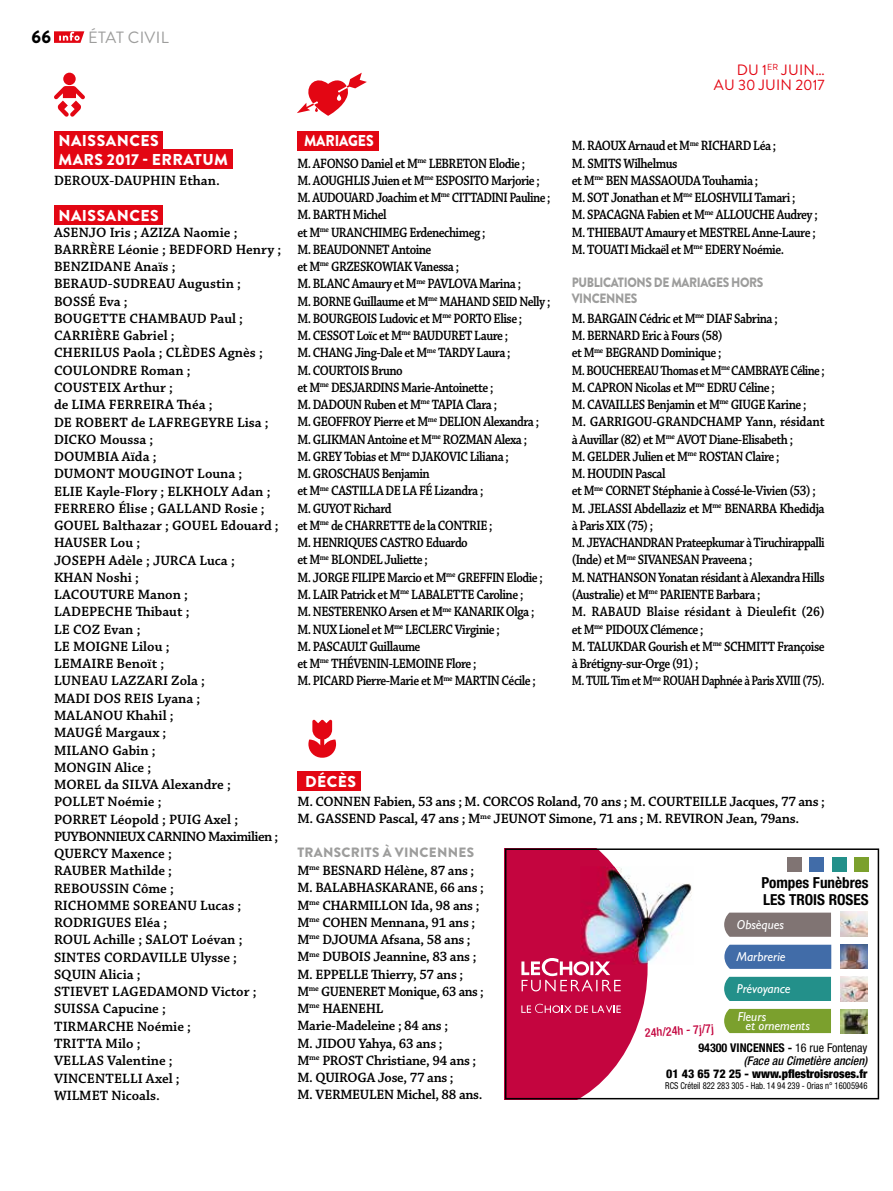
<style>
.page{position:relative;width:893px;height:1191px;background:#fff}
.page>*{position:absolute;margin:0;border:0;box-sizing:border-box;transform-origin:0 0}
.t1{font:900 18px "Brandon Grotesque";color:#000}
.t2{font:16.35px "Brandon Grotesque";letter-spacing:.02em;color:#9d9d9c}
.t3{font:900 15.75px/18.8px "Brandon Grotesque";letter-spacing:.03em;color:#fff}
.t4{font:900 15.75px "Brandon Grotesque";letter-spacing:-.01em;color:#fff;scale:.89 1}
.t5{font:700 condensed 15.15px/16.8px "Helvetica Neue LT Std";color:#000}
.t6{font:15px/15px "Brandon Grotesque";letter-spacing:.02em;color:#e30613;text-align:right}
.t7{font:600 14.25px/17.2px "Chaparral Pro";letter-spacing:-.03em;color:#000;scale:.88 1}
.t8{font:600 14.25px/17.2px "Chaparral Pro";color:#000}
.t9{font:600 14.25px/17.2px "Chaparral Pro";letter-spacing:-.03em;color:#000}
.t10{font:900 13.5px/16.2px "Brandon Grotesque";letter-spacing:-.03em;color:#9d9d9c;scale:.89 1}
.t11{font:900 13.5px "Brandon Grotesque";letter-spacing:.02em;color:#9d9d9c}
.t12{font:italic 500 13.05px/27.9px "Gill Sans MT Std";color:#fff}
.t13{font:italic 500 condensed 12.15px/12.9px "Helvetica Neue LT Std";color:#000;text-align:right}
.t14{font:500 condensed 12.15px "Helvetica Neue LT Std";color:#c4053f}
.t15{font:condensed 9.45px "Helvetica Neue LT Std";color:#000;scale:.9 1}
.s1{font-weight:700;font-style:normal}
.s2{font-weight:400;font-style:normal}
.s3{font-weight:800;font-style:normal}
.s4{font-weight:900;font-style:normal}
</style>
<div class="page">
<svg style="left:297px;top:73px;width:70px;height:43px"></svg>
<svg style="left:308px;top:719px;width:28px;height:38px"></svg>
<svg style="left:54px;top:73px;width:31px;height:44px"></svg>
<svg style="left:505px;top:848px;width:374px;height:251px"></svg>
<div style="left:724px;top:912px;width:107px;height:24px;background:#807473"></div>
<svg style="left:724px;top:944px;width:107px;height:25px;background:#4a73ac"></svg>
<div style="left:724px;top:976px;width:107px;height:25px;background:#23908a"></div>
<div style="left:724px;top:1009px;width:107px;height:24px;background:#7ba02d"></div>
<img style="left:841px;top:944px;width:26px;height:25px">
<img style="left:841px;top:1009px;width:26px;height:25px">
<img style="left:841px;top:911px;width:26px;height:25px">
<img style="left:841px;top:976px;width:26px;height:25px">
<svg style="left:54px;top:31px;width:30px;height:12px"></svg>
<div style="left:54px;top:131px;width:109px;height:19px;background:#e30613"></div>
<div style="left:54px;top:149px;width:178px;height:20px;background:#e30613"></div>
<div style="left:54px;top:206px;width:109px;height:19px;background:#e30613"></div>
<div style="left:297px;top:131px;width:82px;height:19px;background:#e30613"></div>
<div style="left:297px;top:771px;width:64px;height:20px;background:#e30613"></div>
<p class="t1" style="left:32px;top:24px;width:21px">66</p>
<p class="t2" style="left:88px;top:26px;width:82px">ÉTAT CIVIL</p>
<p class="t6" style="left:714px;top:62px;width:112px">DU 1<sup>ER</sup> JUIN…<br>AU 30 JUIN 2017</p>
<p class="t3" style="left:58px;top:131px;width:171px">NAISSANCES<br>MARS 2017 - ERRATUM</p>
<p class="t8" style="left:54px;top:172px;width:167px">DEROUX-DAUPHIN Ethan.</p>
<p class="t3" style="left:58px;top:206px;width:102px">NAISSANCES</p>
<p class="t8" style="left:54px;top:224px;width:229px">ASENJO Iris ; AZIZA Naomie ;<br>BARRÈRE Léonie ; BEDFORD Henry ;<br>BENZIDANE Anaïs ;<br>BERAUD-SUDREAU Augustin ;<br>BOSSÉ Eva ;<br>BOUGETTE CHAMBAUD Paul ;<br>CARRIÈRE Gabriel ;<br>CHERILUS Paola ; CLÈDES Agnès ;<br>COULONDRE Roman ;<br>COUSTEIX Arthur ;<br>de LIMA FERREIRA Théa ;<br>DE ROBERT de LAFREGEYRE Lisa ;<br>DICKO Moussa ;<br>DOUMBIA Aïda ;<br>DUMONT MOUGINOT Louna ;<br>ELIE Kayle-Flory ; ELKHOLY Adan ;<br>FERRERO Élise ; GALLAND Rosie ;<br>GOUEL Balthazar ; GOUEL Edouard ;<br>HAUSER Lou ;<br>JOSEPH Adèle ; JURCA Luca ;<br>KHAN Noshi ;<br>LACOUTURE Manon ;<br>LADEPECHE Thibaut ;<br>LE COZ Evan ;<br>LE MOIGNE Lilou ;<br>LEMAIRE Benoït ;<br>LUNEAU LAZZARI Zola ;<br>MADI DOS REIS Lyana ;<br>MALANOU Khahil ;<br>MAUGÉ Margaux ;<br>MILANO Gabin ;<br>MONGIN Alice ;<br>MOREL da SILVA Alexandre ;<br>POLLET Noémie ;<br>PORRET Léopold ; PUIG Axel ;<br>PUYBONNIEUX CARNINO Maximilien ;<br>QUERCY Maxence ;<br>RAUBER Mathilde ;<br>REBOUSSIN Côme ;<br>RICHOMME SOREANU Lucas ;<br>RODRIGUES Eléa ;<br>ROUL Achille ; SALOT Loévan ;<br>SINTES CORDAVILLE Ulysse ;<br>SQUIN Alicia ;<br>STIEVET LAGEDAMOND Victor ;<br>SUISSA Capucine ;<br>TIRMARCHE Noémie ;<br>TRITTA Milo ;<br>VELLAS Valentine ;<br>VINCENTELLI Axel ;<br>WILMET Nicoals.</p>
<p class="t4" style="left:304px;top:129px;width:80px">MARIAGES</p>
<p class="t7" style="left:297px;top:155px;width:289px">M. AFONSO Daniel et M<sup>me</sup> LEBRETON Elodie ;<br>M. AOUGHLIS Juien et M<sup>me</sup> ESPOSITO Marjorie ; M. AUDOUARD Joachim et M<sup>me</sup> CITTADINI Pauline ; M. BARTH Michel<br>et M<sup>me</sup> URANCHIMEG Erdenechimeg ;<br>M. BEAUDONNET Antoine<br>et M<sup>me</sup> GRZESKOWIAK Vanessa ;<br>M. BLANC Amaury et M<sup>me</sup> PAVLOVA Marina ;<br>M. BORNE Guillaume et M<sup>me</sup> MAHAND SEID Nelly ; M. BOURGEOIS Ludovic et M<sup>me</sup> PORTO Elise ;<br>M. CESSOT Loïc et M<sup>me</sup> BAUDURET Laure ;<br>M. CHANG Jing-Dale et M<sup>me</sup> TARDY Laura ;<br>M. COURTOIS Bruno<br>et M<sup>me</sup> DESJARDINS Marie-Antoinette ;<br>M. DADOUN Ruben et M<sup>me</sup> TAPIA Clara ;<br>M. GEOFFROY Pierre et M<sup>me</sup> DELION Alexandra ; M. GLIKMAN Antoine et M<sup>me</sup> ROZMAN Alexa ;<br>M. GREY Tobias et M<sup>me</sup> DJAKOVIC Liliana ;<br>M. GROSCHAUS Benjamin<br>et M<sup>me</sup> CASTILLA DE LA FÉ Lizandra ;<br>M. GUYOT Richard<br>et M<sup>me</sup> de CHARRETTE de la CONTRIE ;<br>M. HENRIQUES CASTRO Eduardo<br>et M<sup>me</sup> BLONDEL Juliette ;<br>M. JORGE FILIPE Marcio et M<sup>me</sup> GREFFIN Elodie ; M. LAIR Patrick et M<sup>me</sup> LABALETTE Caroline ;<br>M. NESTERENKO Arsen et M<sup>me</sup> KANARIK Olga ; M. NUX Lionel et M<sup>me</sup> LECLERC Virginie ;<br>M. PASCAULT Guillaume<br>et M<sup>me</sup> THÉVENIN-LEMOINE Flore ;<br>M. PICARD Pierre-Marie et M<sup>me</sup> MARTIN Cécile ;</p>
<p class="t7" style="left:572px;top:138px;width:281px">M. RAOUX Arnaud et M<sup>me</sup> RICHARD Léa ;<br>M. SMITS Wilhelmus<br>et M<sup>me</sup> BEN MASSAOUDA Touhamia ;<br>M. SOT Jonathan et M<sup>me</sup> ELOSHVILI Tamari ;<br>M. SPACAGNA Fabien et M<sup>me</sup> ALLOUCHE Audrey ; M. THIEBAUT Amaury et MESTREL Anne-Laure ; M. TOUATI Mickaël et M<sup>me</sup> EDERY Noémie.</p>
<p class="t10" style="left:572px;top:274px;width:217px">PUBLICATIONS DE MARIAGES HORS<br>VINCENNES</p>
<p class="t7" style="left:572px;top:310px;width:289px">M. BARGAIN Cédric et M<sup>me</sup> DIAF Sabrina ;<br>M. BERNARD Eric à Fours (58)<br>et M<sup>me</sup> BEGRAND Dominique ;<br>M. BOUCHEREAU Thomas et M<sup>me</sup> CAMBRAYE Céline ; M. CAPRON Nicolas et M<sup>me</sup> EDRU Céline ;<br>M. CAVAILLES Benjamin et M<sup>me</sup> GIUGE Karine ;<br>M. GARRIGOU-GRANDCHAMP Yann, résidant à Auvillar (82) et M<sup>me</sup> AVOT Diane-Elisabeth ;<br>M. GELDER Julien et M<sup>me</sup> ROSTAN Claire ;<br>M. HOUDIN Pascal<br>et M<sup>me</sup> CORNET Stéphanie à Cossé-le-Vivien (53) ; M. JELASSI Abdellaziz et M<sup>me</sup> BENARBA Khedidja à Paris XIX (75) ;<br>M. JEYACHANDRAN Prateepkumar à Tiruchirappalli (Inde) et M<sup>me</sup> SIVANESAN Praveena ;<br>M. NATHANSON Yonatan résidant à Alexandra Hills (Australie) et M<sup>me</sup> PARIENTE Barbara ;<br>M. RABAUD Blaise résidant à Dieulefit (26) et M<sup>me</sup> PIDOUX Clémence ;<br>M. TALUKDAR Gourish et M<sup>me</sup> SCHMITT Françoise à Brétigny-sur-Orge (91) ;<br>M. TUIL Tim et M<sup>me</sup> ROUAH Daphnée à Paris XVIII (75).</p>
<p class="t3" style="left:305px;top:772px;width:53px">DÉCÈS</p>
<p class="t9" style="left:297px;top:793px;width:529px">M. CONNEN Fabien, 53 ans ; M. CORCOS Roland, 70 ans ; M. COURTEILLE Jacques, 77 ans ;<br>M. GASSEND Pascal, 47 ans ; M<sup>me</sup> JEUNOT Simone, 71 ans ; M. REVIRON Jean, 79ans.</p>
<p class="t11" style="left:297px;top:842px;width:178px">TRANSCRITS À VINCENNES</p>
<p class="t9" style="left:297px;top:862px;width:188px">M<sup>me</sup> BESNARD Hélène, 87 ans ;<br>M. BALABHASKARANE, 66 ans ;<br>M<sup>me</sup> CHARMILLON Ida, 98 ans ;<br>M<sup>me</sup> COHEN Mennana, 91 ans ;<br>M<sup>me</sup> DJOUMA Afsana, 58 ans ;<br>M<sup>me</sup> DUBOIS Jeannine, 83 ans ;<br>M. EPPELLE Thierry, 57 ans ;<br>M<sup>me</sup> GUENERET Monique, 63 ans ;<br>M<sup>me</sup> HAENEHL<br>Marie-Madeleine ; 84 ans ;<br>M. JIDOU Yahya, 63 ans ;<br>M<sup>me</sup> PROST Christiane, 94 ans ;<br>M. QUIROGA Jose, 77 ans ;<br>M. VERMEULEN Michel, 88 ans.</p>
<p class="t5" style="left:762px;top:874px;width:109px">Pompes Funèbres<br>LES TROIS ROSES</p>
<p class="t12" style="left:737px;top:910px;width:49px">Obsèques</p>
<p class="t12" style="left:736px;top:942px;width:51px">Marbrerie</p>
<p class="t12" style="left:737px;top:974px;width:55px">Prévoyance<br>Fleurs</p>
<p class="t12" style="left:745px;top:1011px;width:66px">et ornements</p>
<p class="t14" style="left:644px;top:1025px;width:70px;rotate:-4deg">24h/24h - 7j/7j</p>
<p class="t13" style="left:666px;top:1041px;width:203px"><span class="s1">94300 VINCENNES -</span> <span class="s2">16 rue Fontenay<br></span>(Face au Cimetière ancien)<br><span class="s3">01 43 65 72 25 -</span> <span class="s4">www.pflestroisroses.fr</span></p>
<p class="t15" style="left:665px;top:1080px;width:226px">RCS Créteil 822 283 305 - Hab. 14 94 239 - Orias n° 16005946</p>
</div>
